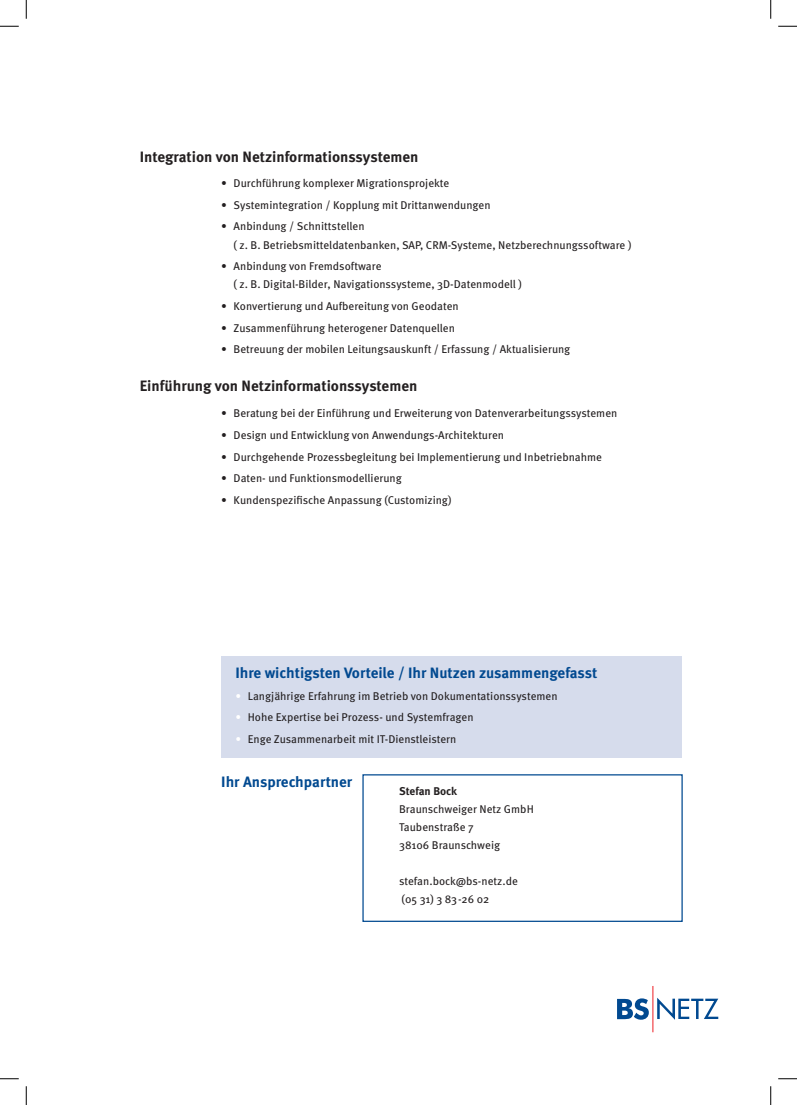
<style>
.page{position:relative;width:797px;height:1105px;background:#fff}
.page>*{position:absolute;margin:0;border:0;box-sizing:border-box;transform-origin:0 0}
.t1{font:700 15px "Meta Pro";color:#231f20}
.t2{font:700 15px "Meta Pro";color:#014990}
.t3{font:11.25px/18.1px "Meta Pro";color:#231f20}
.t4{font:700 11.25px "Meta Pro";color:#231f20}
.s1{color:#fff}
</style>
<div class="page">
<svg style="left:617px;top:998px;width:31px;height:22px"></svg>
<hr style="left:652px;top:986px;width:1px;height:46px;background:#ee1d23">
<svg style="left:657px;top:998px;width:61px;height:22px"></svg>
<div style="left:221px;top:656px;width:461px;height:101px;background:#d6dcec"></div>
<div style="left:362px;top:774px;width:320px;height:148px;border:1px solid #014990"></div>
<svg style="left:0;top:25px;width:19px;height:2px"></svg>
<svg style="left:778px;top:25px;width:19px;height:2px"></svg>
<svg style="left:0;top:1078px;width:19px;height:1px"></svg>
<svg style="left:778px;top:1078px;width:19px;height:1px"></svg>
<svg style="left:25px;top:0;width:2px;height:19px"></svg>
<svg style="left:25px;top:1086px;width:2px;height:19px"></svg>
<svg style="left:770px;top:0;width:1px;height:19px"></svg>
<svg style="left:770px;top:1086px;width:1px;height:19px"></svg>
<h1 class="t1" style="left:140px;top:147px;width:280px">Integration von Netzinformationssystemen</h1>
<p class="t3" style="left:221px;top:174px;width:230px">• Durchführung komplexer Migrationsprojekte</p>
<p class="t3" style="left:221px;top:196px;width:271px">• Systemintegration / Kopplung mit Drittanwendungen</p>
<p class="t3" style="left:234px;top:218px;width:399px;text-indent:-12px">• Anbindung / Schnittstellen<br>( z. B. Betriebsmitteldatenbanken, SAP, CRM-Systeme, Netzberechnungssoftware )</p>
<p class="t3" style="left:234px;top:258px;width:290px;text-indent:-12px">• Anbindung von Fremdsoftware<br>( z. B. Digital-Bilder, Navigationssysteme, 3D-Datenmodell )</p>
<p class="t3" style="left:221px;top:297px;width:239px">• Konvertierung und Aufbereitung von Geodaten</p>
<p class="t3" style="left:221px;top:319px;width:235px">• Zusammenführung heterogener Datenquellen</p>
<p class="t3" style="left:221px;top:341px;width:350px">• Betreuung der mobilen Leitungsauskunft / Erfassung / Aktualisierung</p>
<h1 class="t1" style="left:140px;top:376px;width:279px">Einführung von Netzinformationssystemen</h1>
<p class="t3" style="left:221px;top:405px;width:398px">• Beratung bei der Einführung und Erweiterung von Datenverarbeitungssystemen</p>
<p class="t3" style="left:221px;top:426px;width:284px">• Design und Entwicklung von Anwendungs-Architekturen</p>
<p class="t3" style="left:221px;top:448px;width:382px">• Durchgehende Prozessbegleitung bei Implementierung und Inbetriebnahme</p>
<p class="t3" style="left:221px;top:470px;width:182px">• Daten- und Funktionsmodellierung</p>
<p class="t3" style="left:221px;top:491px;width:232px">• Kundenspezifische Anpassung (Customizing)</p>
<h1 class="t2" style="left:235px;top:663px;width:363px">Ihre wichtigsten Vorteile / Ihr Nutzen zusammengefasst</h1>
<p class="t3" style="left:235px;top:687px;width:324px"><span class="s1">•</span> Langjährige Erfahrung im Betrieb von Dokumentationssystemen</p>
<p class="t3" style="left:235px;top:709px;width:240px"><span class="s1">•</span> Hohe Expertise bei Prozess- und Systemfragen</p>
<p class="t3" style="left:235px;top:730px;width:222px"><span class="s1">•</span> Enge Zusammenarbeit mit IT-Dienstleistern</p>
<h1 class="t2" style="left:221px;top:772px;width:132px">Ihr Ansprechpartner</h1>
<p class="t4" style="left:399px;top:783px;width:60px">Stefan Bock</p>
<p class="t3" style="left:399px;top:800px;width:136px">Braunschweiger Netz GmbH<br>Taubenstraße 7<br>38106 Braunschweig</p>
<p class="t3" style="left:399px;top:873px;width:120px">stefan.bock@bs-netz.de (05 31) 3 83-26 02</p>
</div>
